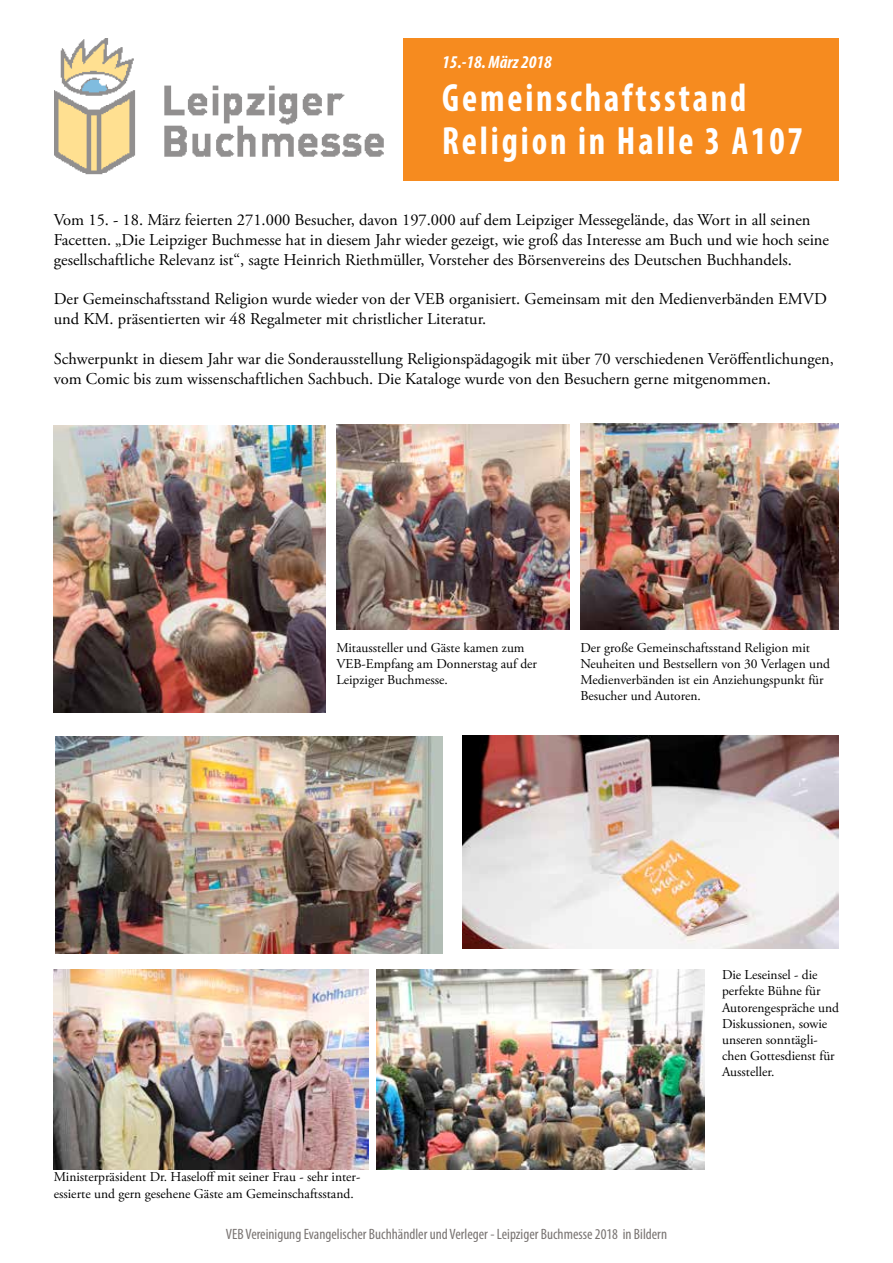
<style>
.page{position:relative;width:893px;height:1263px;background:#fff}
.page>*{position:absolute;margin:0;border:0;box-sizing:border-box;transform-origin:0 0}
.t1{font:700 condensed 39.6px/43.2px "Myriad Pro";letter-spacing:.08em;color:#fff;scale:.91 1}
.t2{font:italic 700 condensed 18px "Myriad Pro";color:#fff}
.t3{font:16.5px/19.8px "Adobe Garamond Pro";color:#000}
.t4{font:condensed 15px "Myriad Pro";color:#797472}
.t5{font:13.5px/16.2px "Adobe Garamond Pro";color:#000}
</style>
<div class="page">
<div style="left:404px;top:38px;width:435px;height:143px;background:#f68b1f"></div>
<img style="left:54px;top:38px;width:330px;height:137px">
<img style="left:54px;top:425px;width:272px;height:287px">
<img style="left:336px;top:425px;width:233px;height:205px">
<img style="left:55px;top:737px;width:387px;height:217px">
<img style="left:463px;top:736px;width:376px;height:212px">
<img style="left:376px;top:969px;width:328px;height:200px">
<img style="left:580px;top:423px;width:259px;height:207px">
<img style="left:54px;top:969px;width:315px;height:200px">
<p class="t2" style="left:442px;top:50px;width:111px">15.-18. März 2018</p>
<h1 class="t1" style="left:442px;top:75px;width:398px">Gemeinschaftsstand<br>Religion in Halle 3 A107</h1>
<p class="t3" style="left:54px;top:211px;width:777px">Vom 15. - 18. März feierten 271.000 Besucher, davon 197.000 auf dem Leipziger Messegelände, das Wort in all seinen<br>Facetten. „Die Leipziger Buchmesse hat in diesem Jahr wieder gezeigt, wie groß das Interesse am Buch und wie hoch seine gesellschaftliche Relevanz ist“, sagte Heinrich Riethmüller, Vorsteher des Börsenvereins des Deutschen Buchhandels.</p>
<p class="t3" style="left:54px;top:290px;width:775px">Der Gemeinschaftsstand Religion wurde wieder von der VEB organisiert. Gemeinsam mit den Medienverbänden EMVD und KM. präsentierten wir 48 Regalmeter mit christlicher Literatur.</p>
<p class="t3" style="left:54px;top:349px;width:782px">Schwerpunkt in diesem Jahr war die Sonderausstellung Religionspädagogik mit über 70 verschiedenen Veröffentlichungen, vom Comic bis zum wissenschaftlichen Sachbuch. Die Kataloge wurde von den Besuchern gerne mitgenommen.</p>
<p class="t5" style="left:336px;top:640px;width:202px">Mitaussteller und Gäste kamen zum<br>VEB-Empfang am Donnerstag auf der<br>Leipziger Buchmesse.</p>
<p class="t5" style="left:580px;top:640px;width:251px">Der große Gemeinschaftsstand Religion mit Neuheiten und Bestsellern von 30 Verlagen und Medienverbänden ist ein Anziehungspunkt für Besucher und Autoren.</p>
<p class="t5" style="left:54px;top:1169px;width:308px">Ministerpräsident Dr. Haseloff mit seiner Frau - sehr inter&shy;essierte und gern gesehene Gäste am Gemeinschaftsstand.</p>
<p class="t4" style="left:226px;top:1225px;width:443px">VEB Vereinigung Evangelischer Buchhändler und Verleger - Leipziger Buchmesse 2018 in Bildern</p>
<p class="t5" style="left:722px;top:967px;width:118px">Die Leseinsel - die perfekte Bühne für<br>Autorengespräche und<br>Diskussionen, sowie unseren sonntägli&shy;chen Gottesdienst für<br>Aussteller.</p>
</div>
